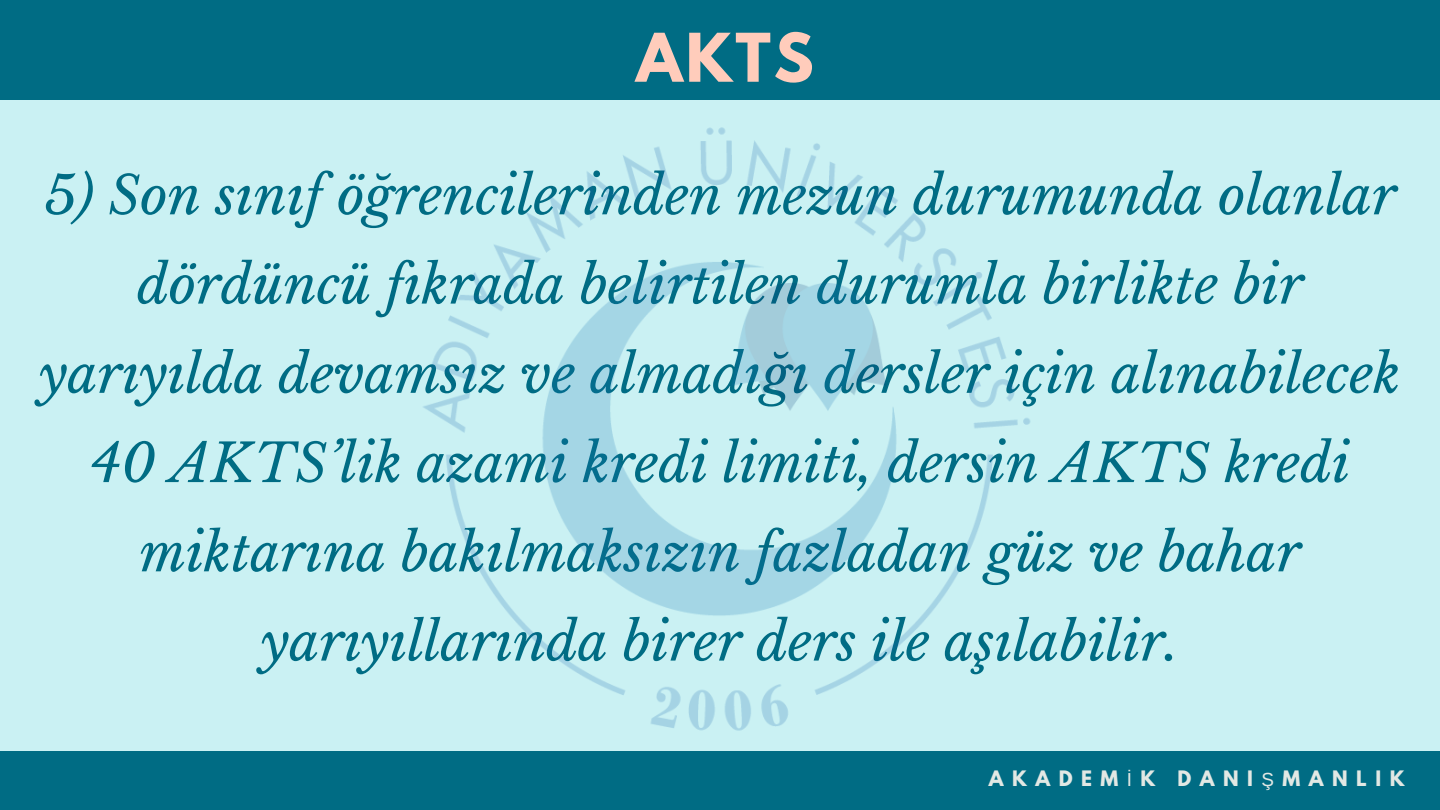
<style>
.page{position:relative;width:1440px;height:810px;background:#006c84}
.page>*{position:absolute;margin:0;border:0;box-sizing:border-box;transform-origin:0 0}
.t1{font:700 59.4px "League Spartan";color:#fcb}
.t2{font:italic 52.8px/89.2px "Libre Baskerville";color:#006c84;text-align:center}
.t3{font:700 18.9px "League Spartan";letter-spacing:.45em;color:#e2e8e4}
.s1{font-family:"Liberation Sans";font-weight:400}
</style>
<div class="page">
<div style="left:0;top:100px;width:1440px;height:654px;background:#caf1f3"></div>
<div style="left:0;top:752px;width:1440px;height:58px;background:#006c84"></div>
<img style="left:423px;top:127px;width:608px;height:604px">
<p class="t1" style="left:636px;top:28px;width:179px">AKTS</p>
<p class="t2" style="left:40px;top:151px;width:1362px">5) Son sınıf öğrencilerinden mezun durumunda olanlar dördüncü fıkrada belirtilen durumla birlikte bir yarıyılda devamsız ve almadığı dersler için alınabilecek 40 AKTS’lik azami kredi limiti, dersin AKTS kredi miktarına bakılmaksızın fazladan güz ve bahar yarıyıllarında birer ders ile aşılabilir.</p>
<p class="t3" style="left:989px;top:769px;width:417px">AKADEM<span class="s1">İ</span>K DANI<span class="s1">Ş</span>MANLIK</p>
</div>
